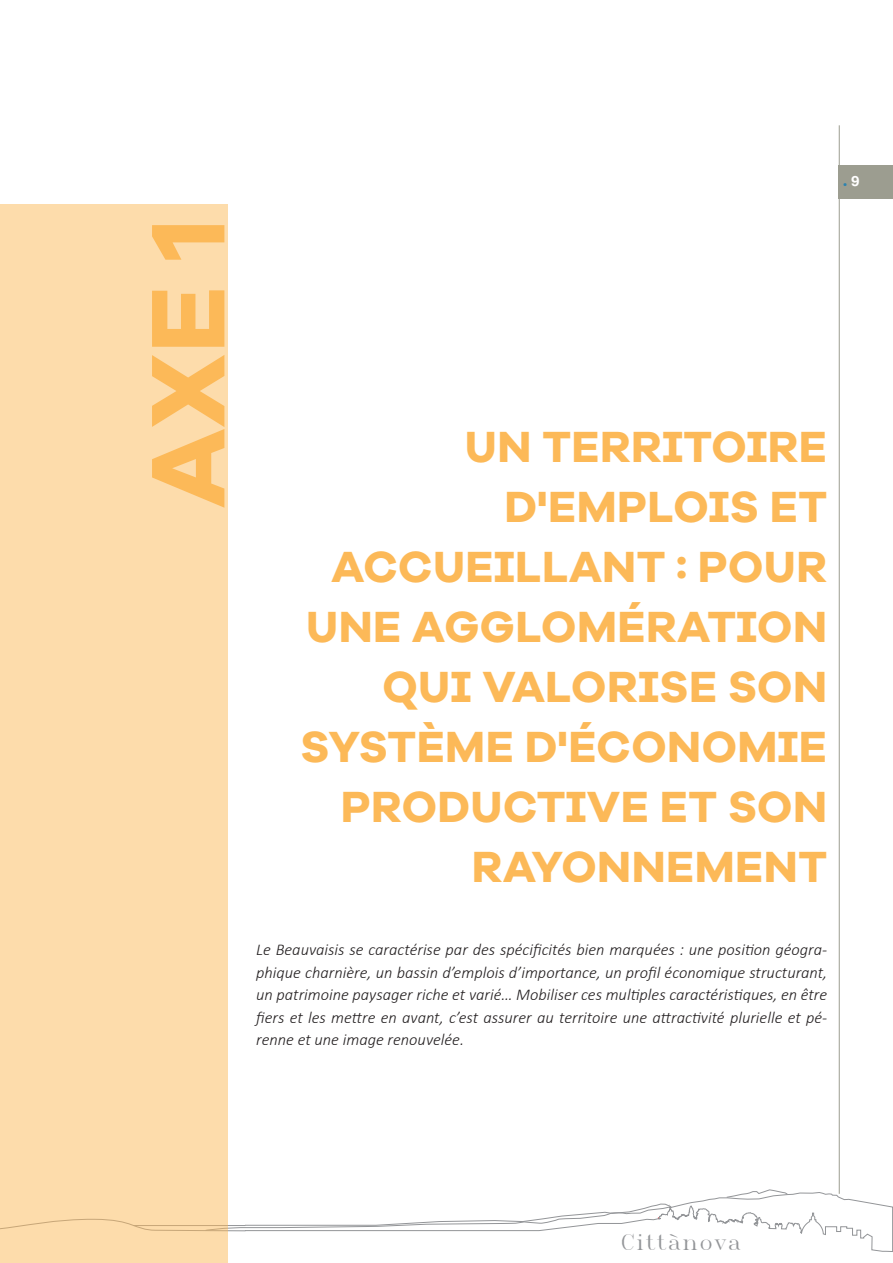
<style>
.page{position:relative;width:893px;height:1263px;background:#fff}
.page>*{position:absolute;margin:0;border:0;box-sizing:border-box;transform-origin:0 0}
.t1{font:700 108px "Galano Grotesque Alt";color:#fcb958}
.t2{font:700 45px/60px "Galano Grotesque Alt";letter-spacing:.01em;color:#fcb958;text-align:right}
.t3{font:21px "Roman T";color:#939598}
.t4{font:italic 300 16.5px/22.5px "Calibri";color:#231f20;text-align:justify}
.t5{font:700 16.5px "Galano Grotesque Alt";color:#2c83b0}
.s1{font-family:"Tunga";font-size:18px;color:#fff}
</style>
<div class="page">
<hr style="left:839px;top:126px;width:1px;height:1067px;background:#9c9d90">
<svg style="left:227px;top:1189px;width:666px;height:63px"></svg>
<div style="left:839px;top:165px;width:54px;height:34px;background:#9c9d90"></div>
<div style="left:0;top:204px;width:227px;height:1059px;background:#fddcab"></div>
<h1 class="t1" style="left:118px;top:508px;width:291px;rotate:-90deg">AXE 1</h1>
<p class="t5" style="left:843px;top:169px;width:18px">. <span class="s1">9</span></p>
<h2 class="t2" style="left:300px;top:415px;width:528px">UN TERRITOIRE<br>D'EMPLOIS ET<br>ACCUEILLANT : POUR<br>UNE AGGLOMÉRATION<br>QUI VALORISE SON<br>SYSTÈME D'ÉCONOMIE<br>PRODUCTIVE ET SON<br>RAYONNEMENT</h2>
<p class="t4" style="left:256px;top:938px;width:573px">Le Beauvaisis se caractérise par des spécificités bien marquées : une position géogra&shy;phique charnière, un bassin d’emplois d’importance, un profil économique structurant, un patrimoine paysager riche et varié… Mobiliser ces multiples caractéristiques, en être fiers et les mettre en avant, c’est assurer au territoire une attractivité plurielle et pé&shy;renne et une image renouvelée.</p>
<p class="t3" style="left:620px;top:1228px;width:123px">Cittànova</p>
</div>
